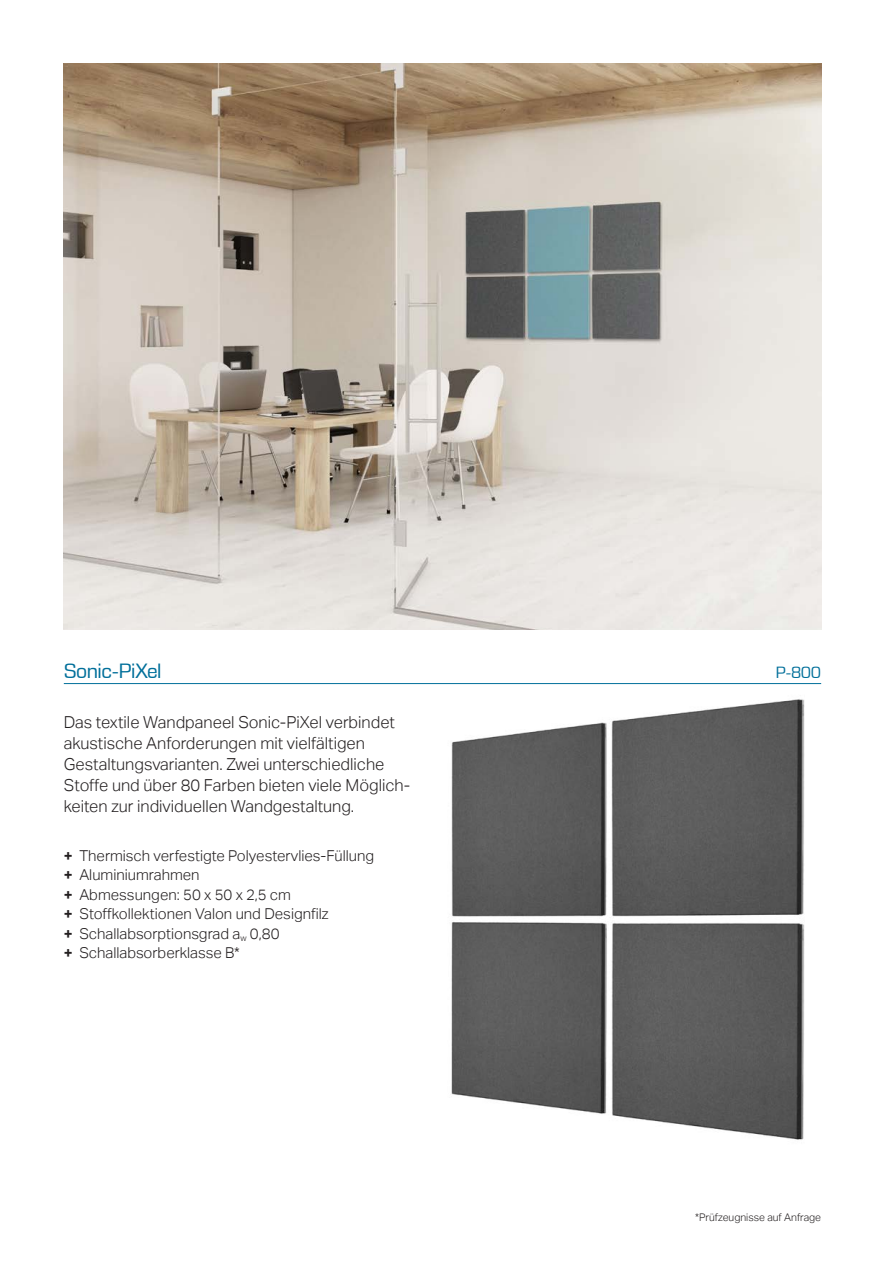
<style>
.page{position:relative;width:885px;height:1263px;background:#fff}
.page>*{position:absolute;margin:0;border:0;box-sizing:border-box;transform-origin:0 0}
.t1{font:21px "Eurostile Next W1 G";letter-spacing:-.025em;color:#006f9a}
.t2{font:300 16.5px/21px "Aktiv Grotesk";color:#231f20}
.t3{font:16.5px "Eurostile Next W1 G";color:#006f9a}
.t4{font:300 15px/19.5px "Aktiv Grotesk";color:#231f20}
.t5{font:300 10.5px "Aktiv Grotesk";color:#231f20}
.s1{font-weight:700}
</style>
<div class="page">
<img style="left:64px;top:64px;width:757px;height:565px">
<img style="left:436px;top:683px;width:386px;height:457px">
<hr style="left:64px;top:683px;width:757px;height:1px;background:#006f9a">
<p class="t1" style="left:64px;top:658px;width:99px">Sonic-PiXel</p>
<p class="t3" style="left:775px;top:662px;width:47px">P-800</p>
<p class="t2" style="left:64px;top:711px;width:346px">Das textile Wandpaneel Sonic-PiXel verbindet akustische Anforderungen mit vielfältigen Gestaltungsvarianten. Zwei unterschiedliche Stoffe und über 80 Farben bieten viele Möglich&shy;keiten zur individuellen Wandgestaltung.</p>
<p class="t4" style="left:64px;top:846px;width:312px"><span class="s1">+</span> Thermisch verfestigte Polyestervlies-Füllung <span class="s1">+</span> Aluminiumrahmen<br><span class="s1">+</span> Abmessungen: 50 x 50 x 2,5 cm<br><span class="s1">+</span> Stoffkollektionen Valon und Designfilz<br><span class="s1">+</span> Schallabsorptionsgrad а<sub>w</sub> 0,80<br><span class="s1">+</span> Schallabsorberklasse B*</p>
<p class="t5" style="left:695px;top:1211px;width:127px">*Prüfzeugnisse auf Anfrage</p>
</div>
